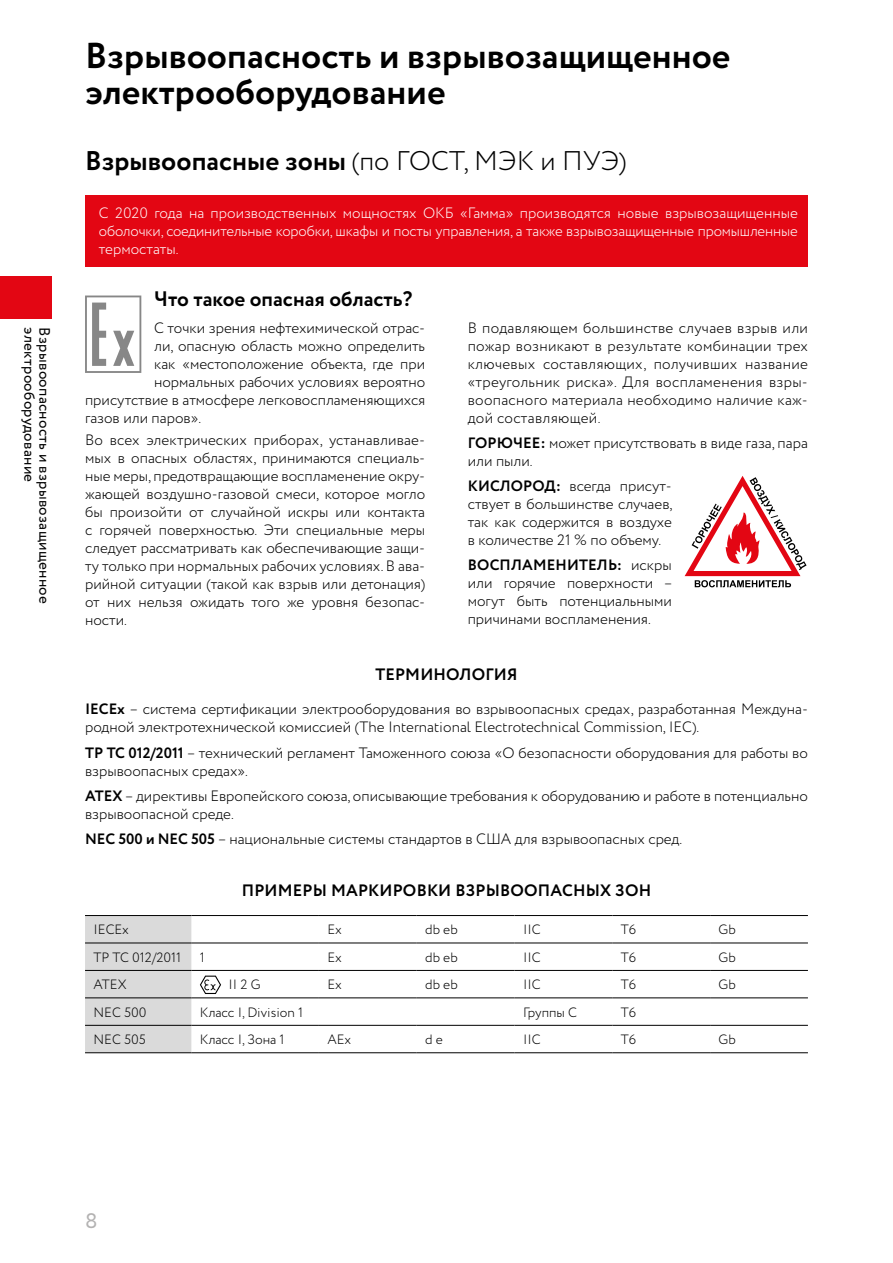
<style>
.page{position:relative;width:893px;height:1263px;background:#fff}
.page>*{position:absolute;margin:0;border:0;box-sizing:border-box;transform-origin:0 0}
.t1{font:700 36px/36px "Circe";color:#000}
.t2{font:700 27px "Circe";color:#000}
.t3{font:700 21px "Circe";color:#000}
.t4{font:21px "Circe";color:#b3b2b2}
.t5{font:700 16.5px "Circe";letter-spacing:.01em;color:#000}
.t6{font:300 15px/18px "Circe";color:#000;text-align:justify}
.t7{font:300 15px/18px "Circe";letter-spacing:-.01em;color:#fff;text-align:justify}
.t8{font:15px "Circe";letter-spacing:.02em;color:#000}
.t9{font:300 13.5px "Circe";color:#000}
.s1{font-weight:300}
.s2{font-weight:700}
</style>
<div class="page">
<div style="left:85px;top:195px;width:723px;height:72px;background:#e30613"></div>
<div style="left:0;top:276px;width:51px;height:43px;background:#e30613"></div>
<svg style="left:85px;top:295px;width:56px;height:78px"></svg>
<svg style="left:685px;top:476px;width:122px;height:111px"></svg>
<div style="left:85px;top:916px;width:106px;height:136px;background:#dadada"></div>
<hr style="left:85px;top:915px;width:106px;height:1px;background:#000">
<hr style="left:191px;top:915px;width:128px;height:1px;background:#000">
<hr style="left:319px;top:915px;width:98px;height:1px;background:#000">
<hr style="left:417px;top:915px;width:97px;height:1px;background:#000">
<hr style="left:514px;top:915px;width:98px;height:1px;background:#000">
<hr style="left:612px;top:915px;width:98px;height:1px;background:#000">
<hr style="left:710px;top:915px;width:98px;height:1px;background:#000">
<hr style="left:85px;top:943px;width:106px;height:1px;background:#000">
<hr style="left:191px;top:943px;width:128px;height:1px;background:#000">
<hr style="left:319px;top:943px;width:98px;height:1px;background:#000">
<hr style="left:417px;top:943px;width:97px;height:1px;background:#000">
<hr style="left:514px;top:943px;width:98px;height:1px;background:#000">
<hr style="left:612px;top:943px;width:98px;height:1px;background:#000">
<hr style="left:710px;top:943px;width:98px;height:1px;background:#000">
<hr style="left:85px;top:970px;width:106px;height:1px;background:#000">
<hr style="left:191px;top:970px;width:128px;height:1px;background:#000">
<hr style="left:319px;top:970px;width:98px;height:1px;background:#000">
<hr style="left:417px;top:970px;width:97px;height:1px;background:#000">
<hr style="left:514px;top:970px;width:98px;height:1px;background:#000">
<hr style="left:612px;top:970px;width:98px;height:1px;background:#000">
<hr style="left:710px;top:970px;width:98px;height:1px;background:#000">
<hr style="left:85px;top:997px;width:106px;height:1px;background:#000">
<hr style="left:191px;top:997px;width:128px;height:1px;background:#000">
<hr style="left:319px;top:997px;width:98px;height:1px;background:#000">
<hr style="left:417px;top:997px;width:97px;height:1px;background:#000">
<hr style="left:514px;top:997px;width:98px;height:1px;background:#000">
<hr style="left:612px;top:997px;width:98px;height:1px;background:#000">
<hr style="left:710px;top:997px;width:98px;height:1px;background:#000">
<hr style="left:85px;top:1025px;width:106px;height:1px;background:#000">
<hr style="left:191px;top:1025px;width:128px;height:1px;background:#000">
<hr style="left:319px;top:1025px;width:98px;height:1px;background:#000">
<hr style="left:417px;top:1025px;width:97px;height:1px;background:#000">
<hr style="left:514px;top:1025px;width:98px;height:1px;background:#000">
<hr style="left:612px;top:1025px;width:98px;height:1px;background:#000">
<hr style="left:710px;top:1025px;width:98px;height:1px;background:#000">
<hr style="left:85px;top:1052px;width:106px;height:1px;background:#000">
<hr style="left:191px;top:1052px;width:128px;height:1px;background:#000">
<hr style="left:319px;top:1052px;width:98px;height:1px;background:#000">
<hr style="left:417px;top:1052px;width:97px;height:1px;background:#000">
<hr style="left:514px;top:1052px;width:98px;height:1px;background:#000">
<hr style="left:612px;top:1052px;width:98px;height:1px;background:#000">
<hr style="left:710px;top:1052px;width:98px;height:1px;background:#000">
<svg style="left:200px;top:975px;width:21px;height:19px"></svg>
<p class="t8" style="left:40px;top:327px;width:156px;rotate:90deg">электрооборудование</p>
<p class="t8" style="left:55px;top:327px;width:278px;rotate:90deg">Взрывоопасность и взрывозащищенное</p>
<h1 class="t1" style="left:85px;top:40px;width:647px">Взрывоопасность и взрывозащищенное электрооборудование</h1>
<h2 class="t2" style="left:85px;top:142px;width:543px">Взрывоопасные зоны <span class="s1">(по ГОСТ, МЭК и ПУЭ)</span></h2>
<p class="t7" style="left:99px;top:204px;width:701px">С 2020 года на производственных мощностях ОКБ «Гамма» производятся новые взрывозащищенные оболочки, соединительные коробки, шкафы и посты управления, а также взрывозащищенные промышленные термостаты.</p>
<h3 class="t3" style="left:154px;top:285px;width:260px">Что такое опасная область?</h3>
<p class="t6" style="left:154px;top:319px;width:273px">С точки зрения нефтехимической отрас-</p>
<p class="t6" style="left:154px;top:337px;width:273px">ли, опасную область можно определить</p>
<p class="t6" style="left:154px;top:355px;width:273px">как «местоположение объекта, где при</p>
<p class="t6" style="left:154px;top:373px;width:273px">нормальных рабочих условиях вероятно</p>
<p class="t6" style="left:85px;top:391px;width:342px">присутствие в атмосфере легковоспламеняющихся</p>
<p class="t6" style="left:85px;top:409px;width:118px">газов или паров».</p>
<p class="t6" style="left:85px;top:431px;width:342px">Во всех электрических приборах, устанавливае&shy;мых в опасных областях, принимаются специаль&shy;ные меры, предотвращающие воспламенение окру&shy;жающей воздушно-газовой смеси, которое могло бы произойти от случайной искры или контакта с горячей поверхностью. Эти специальные меры следует рассматривать как обеспечивающие защи&shy;ту только при нормальных рабочих условиях. В ава&shy;рийной ситуации (такой как взрыв или детонация) от них нельзя ожидать того же уровня безопас&shy;ности.</p>
<p class="t6" style="left:468px;top:319px;width:342px">В подавляющем большинстве случаев взрыв или пожар возникают в результате комбинации трех ключевых составляющих, получивших название «треугольник риска». Для воспламенения взры&shy;воопасного материала необходимо наличие каж&shy;дой составляющей.</p>
<p class="t6" style="left:468px;top:434px;width:342px"><span class="s2">ГОРЮЧЕЕ:</span> может присутствовать в виде газа, пара или пыли.</p>
<p class="t6" style="left:468px;top:477px;width:206px"><span class="s2">КИСЛОРОД:</span> всегда присут&shy;ствует в большинстве случаев, так как содержится в воздухе в количестве 21 % по объему.</p>
<p class="t6" style="left:468px;top:556px;width:206px"><span class="s2">ВОСПЛАМЕНИТЕЛЬ:</span> искры или горячие поверхности – могут быть потенциальными причинами воспламенения.</p>
<p class="t5" style="left:375px;top:663px;width:144px">ТЕРМИНОЛОГИЯ</p>
<p class="t6" style="left:85px;top:700px;width:724px"><span class="s2">IECEx</span> – система сертификации электрооборудования во взрывоопасных средах, разработанная Междуна&shy;родной электротехнической комиссией (The International Electrotechnical Commission, IEC).</p>
<p class="t6" style="left:85px;top:744px;width:724px"><span class="s2">ТР ТС 012/2011</span> – технический регламент Таможенного союза «О безопасности оборудования для работы во взрывоопасных средах».</p>
<p class="t6" style="left:85px;top:787px;width:724px"><span class="s2">ATEX</span> – директивы Европейского союза, описывающие требования к оборудованию и работе в потенциально взрывоопасной среде.</p>
<p class="t6" style="left:85px;top:830px;width:599px"><span class="s2">NEC 500 и NEC 505</span> – национальные системы стандартов в США для взрывоопасных сред.</p>
<p class="t5" style="left:242px;top:879px;width:411px">ПРИМЕРЫ МАРКИРОВКИ ВЗРЫВООПАСНЫХ ЗОН</p>
<p class="t9" style="left:94px;top:921px;width:37px">IECEx</p>
<p class="t9" style="left:327px;top:921px;width:16px">Ex</p>
<p class="t9" style="left:425px;top:921px;width:34px">db eb</p>
<p class="t9" style="left:523px;top:921px;width:19px">IIC</p>
<p class="t9" style="left:621px;top:921px;width:17px">Т6</p>
<p class="t9" style="left:719px;top:921px;width:19px">Gb</p>
<p class="t9" style="left:94px;top:948px;width:89px">ТР ТС 012/2011</p>
<p class="t9" style="left:200px;top:948px;width:7px">1</p>
<p class="t9" style="left:327px;top:948px;width:16px">Ex</p>
<p class="t9" style="left:425px;top:948px;width:34px">db eb</p>
<p class="t9" style="left:523px;top:948px;width:19px">IIC</p>
<p class="t9" style="left:621px;top:948px;width:17px">Т6</p>
<p class="t9" style="left:719px;top:948px;width:19px">Gb</p>
<p class="t9" style="left:94px;top:976px;width:35px">ATEX</p>
<p class="t9" style="left:228px;top:976px;width:34px">II 2 G</p>
<p class="t9" style="left:327px;top:976px;width:16px">Ex</p>
<p class="t9" style="left:425px;top:976px;width:34px">db eb</p>
<p class="t9" style="left:523px;top:976px;width:19px">IIC</p>
<p class="t9" style="left:621px;top:976px;width:17px">Т6</p>
<p class="t9" style="left:719px;top:976px;width:19px">Gb</p>
<p class="t9" style="left:94px;top:1003px;width:54px">NEC 500</p>
<p class="t9" style="left:200px;top:1003px;width:105px">Класс I, Division 1</p>
<p class="t9" style="left:523px;top:1003px;width:55px">Группы C</p>
<p class="t9" style="left:621px;top:1003px;width:17px">Т6</p>
<p class="t9" style="left:94px;top:1031px;width:54px">NEC 505</p>
<p class="t9" style="left:200px;top:1031px;width:86px">Класс I, Зона 1</p>
<p class="t9" style="left:327px;top:1031px;width:25px">AEx</p>
<p class="t9" style="left:425px;top:1031px;width:19px">d e</p>
<p class="t9" style="left:523px;top:1031px;width:19px">IIC</p>
<p class="t9" style="left:621px;top:1031px;width:17px">Т6</p>
<p class="t9" style="left:719px;top:1031px;width:19px">Gb</p>
<h3 class="t4" style="left:85px;top:1207px;width:14px">8</h3>
</div>
